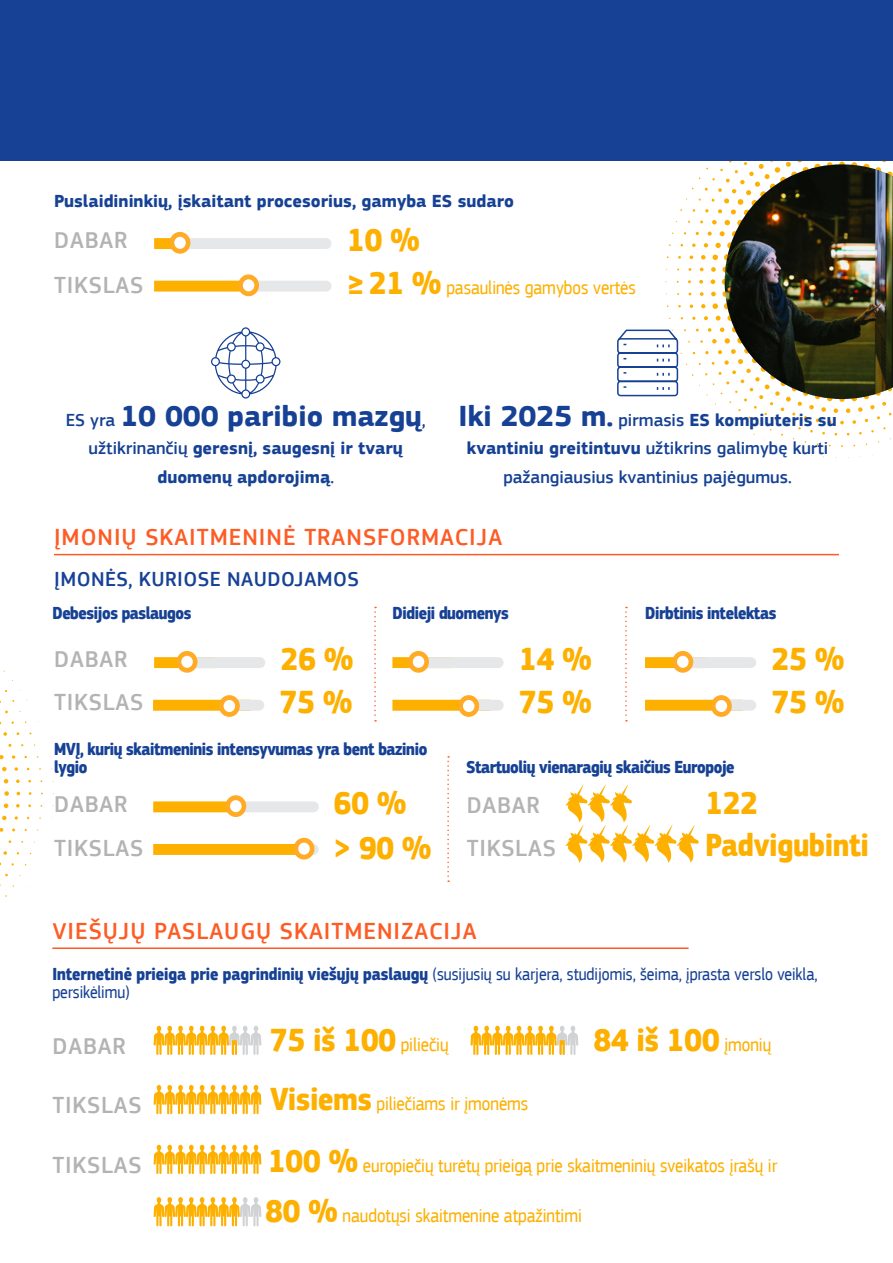
<style>
.page{position:relative;width:893px;height:1263px;background:#fff}
.page>*{position:absolute;margin:0;border:0;box-sizing:border-box;transform-origin:0 0}
.fig1_2{font:700 33px "EC Square Sans Cond Pro";color:#fdb000}
.fig1_2_no_grep{font:700 33px "EC Square Sans Cond Pro";color:#fdb000}
.fig1_3{font:700 33px "EC Square Sans Cond Pro";color:#fdb000}
.fig1_2_var1{font:700 33px "EC Square Sans Cond Pro";color:#fdb000}
.fig2_1{font:700 30px "EC Square Sans Pro";color:#164194}
.fig1_1{font:500 24px "EC Square Sans Pro";letter-spacing:.03em;color:#b3b3b3}
.title_1{font:500 24px "EC Square Sans Pro";letter-spacing:.04em;color:#fd5c25}
.title_1_2{font:500 21px "EC Square Sans Pro";letter-spacing:.02em;color:#164194}
.fig1_2_no_grep-2{font:19.5px "EC Square Sans Cond Pro";color:#fdb000}
.fig1_2-2{font:19.5px "EC Square Sans Cond Pro";color:#fdb000}
.title_2{font:700 18px/18px "EC Square Sans Cond Pro";letter-spacing:-.02em;color:#164194}
.title_2_grep{font:18px/18px "EC Square Sans Cond Pro";color:#164194}
.fig2_1-2{font:500 18px/28.5px "EC Square Sans Pro";color:#164194;text-align:center}
.fig2_1-3{font:700 18px/28.5px "EC Square Sans Pro";color:#164194;text-align:center}
.title_2_2{font:700 18px "EC Square Sans Pro";color:#164194}
.s1{font-weight:700;font-size:33px}
.s2{font-weight:500;font-size:18px}
.s3{font-weight:500}
.s4{font-weight:700;font-size:30px}
.s5{font-weight:700}
.s6{font-weight:400;font-size:19.5px}
</style>
<div class="page">
<svg style="left:665px;top:160px;width:228px;height:298px"></svg>
<svg style="left:0;top:670px;width:54px;height:246px"></svg>
<hr style="left:54px;top:554px;width:785px;height:1px;background:#fd5c25">
<div style="left:154px;top:657px;width:61px;height:11px;background:#fdb000"></div>
<div style="left:392px;top:657px;width:61px;height:11px;background:#fdb000"></div>
<div style="left:645px;top:657px;width:60px;height:11px;background:#fdb000"></div>
<div style="left:153px;top:844px;width:143px;height:11px;background:#fdb000"></div>
<div style="left:153px;top:801px;width:85px;height:11px;background:#fdb000"></div>
<div style="left:392px;top:700px;width:98px;height:11px;background:#fdb000"></div>
<div style="left:153px;top:700px;width:98px;height:11px;background:#fdb000"></div>
<div style="left:645px;top:700px;width:98px;height:11px;background:#fdb000"></div>
<div style="left:191px;top:657px;width:69px;height:11px;background:#e6e7e9"></div>
<div style="left:429px;top:657px;width:69px;height:11px;background:#e6e7e9"></div>
<div style="left:477px;top:700px;width:21px;height:11px;background:#e6e7e9"></div>
<div style="left:238px;top:700px;width:21px;height:11px;background:#e6e7e9"></div>
<div style="left:730px;top:700px;width:21px;height:11px;background:#e6e7e9"></div>
<div style="left:682px;top:657px;width:69px;height:11px;background:#e6e7e9"></div>
<div style="left:244px;top:801px;width:69px;height:11px;background:#e6e7e9"></div>
<div style="left:177px;top:651px;width:20px;height:22px;background:#ffab26;border-radius:50%"></div>
<svg style="left:408px;top:651px;width:21px;height:22px"></svg>
<div style="left:672px;top:651px;width:21px;height:22px;background:#ffab26;border-radius:50%"></div>
<div style="left:294px;top:838px;width:20px;height:21px;background:#ffab26;border-radius:50%"></div>
<div style="left:225px;top:795px;width:21px;height:22px;background:#ffab26;border-radius:50%"></div>
<div style="left:181px;top:656px;width:12px;height:12px;background:#fff;border-radius:50%"></div>
<div style="left:413px;top:656px;width:11px;height:12px;background:#fff;border-radius:50%"></div>
<div style="left:677px;top:656px;width:12px;height:12px;background:#fff;border-radius:50%"></div>
<div style="left:298px;top:843px;width:12px;height:12px;background:#fff;border-radius:50%"></div>
<div style="left:230px;top:800px;width:12px;height:12px;background:#fff;border-radius:50%"></div>
<div style="left:458px;top:695px;width:21px;height:22px;background:#ffab26;border-radius:50%"></div>
<div style="left:463px;top:700px;width:11px;height:12px;background:#fff;border-radius:50%"></div>
<svg style="left:219px;top:695px;width:21px;height:22px"></svg>
<div style="left:224px;top:700px;width:11px;height:12px;background:#fff;border-radius:50%"></div>
<svg style="left:711px;top:695px;width:21px;height:22px"></svg>
<div style="left:716px;top:700px;width:11px;height:12px;background:#fff;border-radius:50%"></div>
<div style="left:154px;top:281px;width:103px;height:11px;background:#fdb000"></div>
<div style="left:154px;top:238px;width:26px;height:11px;background:#fdb000"></div>
<div style="left:257px;top:281px;width:69px;height:11px;background:#e6e7e9"></div>
<div style="left:185px;top:238px;width:141px;height:11px;background:#e6e7e9"></div>
<svg style="left:238px;top:274px;width:21px;height:22px"></svg>
<div style="left:170px;top:232px;width:20px;height:22px;background:#ffab26;border-radius:50%"></div>
<div style="left:243px;top:279px;width:11px;height:12px;background:#fff;border-radius:50%"></div>
<div style="left:174px;top:237px;width:12px;height:12px;background:#fff;border-radius:50%"></div>
<svg style="left:447px;top:756px;width:2px;height:126px"></svg>
<svg style="left:374px;top:607px;width:2px;height:114px"></svg>
<svg style="left:625px;top:607px;width:2px;height:114px"></svg>
<hr style="left:52px;top:947px;width:637px;height:2px;background:#fd5c25">
<svg style="left:154px;top:1085px;width:107px;height:29px"></svg>
<svg style="left:154px;top:1145px;width:107px;height:29px"></svg>
<svg style="left:154px;top:1197px;width:107px;height:29px"></svg>
<svg style="left:154px;top:1026px;width:107px;height:29px"></svg>
<svg style="left:470px;top:1026px;width:108px;height:29px"></svg>
<svg style="left:617px;top:328px;width:62px;height:69px"></svg>
<svg style="left:211px;top:327px;width:69px;height:72px"></svg>
<div style="left:0;top:0;width:893px;height:160px;background:#164194"></div>
<svg style="left:565px;top:784px;width:134px;height:79px"></svg>
<img style="left:725px;top:164px;width:168px;height:235px">
<p class="title_2_2" style="left:54px;top:191px;width:462px">Puslaidininkių, įskaitant procesorius, gamyba ES sudaro</p>
<p class="fig1_1" style="left:54px;top:226px;width:75px">DABAR</p>
<p class="fig1_1" style="left:54px;top:271px;width:91px">TIKSLAS</p>
<p class="fig1_2" style="left:347px;top:220px;width:74px">10 %</p>
<p class="fig1_2-2" style="left:347px;top:277px;width:290px"><span class="s1">≥ 21 %</span> pasaulinės gamybos vertės</p>
<p class="fig2_1" style="left:66px;top:398px;width:361px"><span class="s2">ES yra</span> 10 000 paribio mazgų<span class="s2">,</span></p>
<p class="fig2_1-3" style="left:89px;top:435px;width:316px"><span class="s3">užtikrinančių</span> geresnį, saugesnį ir tvarų duomenų apdorojimą<span class="s3">.</span></p>
<p class="fig2_1-2" style="left:459px;top:406px;width:380px"><span class="s4">Iki 2025 m.</span> pirmasis <span class="s5">ES kompiuteris su kvantiniu greitintuvu</span> užtikrins galimybę kurti pažangiausius kvantinius pajėgumus.</p>
<p class="title_1" style="left:54px;top:523px;width:450px">ĮMONIŲ SKAITMENINĖ TRANSFORMACIJA</p>
<p class="title_1_2" style="left:54px;top:567px;width:306px">ĮMONĖS, KURIOSE NAUDOJAMOS</p>
<p class="title_2" style="left:52px;top:604px;width:141px">Debesijos paslaugos</p>
<p class="title_2" style="left:392px;top:604px;width:118px">Didieji duomenys</p>
<p class="title_2" style="left:645px;top:604px;width:133px">Dirbtinis intelektas</p>
<p class="fig1_1" style="left:54px;top:645px;width:75px">DABAR</p>
<p class="fig1_1" style="left:54px;top:688px;width:91px">TIKSLAS</p>
<p class="fig1_2" style="left:281px;top:639px;width:74px">26 %</p>
<p class="fig1_2" style="left:519px;top:639px;width:74px">14 %</p>
<p class="fig1_2" style="left:772px;top:639px;width:74px">25 %</p>
<p class="fig1_2_var1" style="left:280px;top:681px;width:74px">75 %</p>
<p class="fig1_3" style="left:519px;top:681px;width:74px">75 %</p>
<p class="fig1_3" style="left:772px;top:681px;width:74px">75 %</p>
<p class="title_2" style="left:54px;top:740px;width:375px">MVĮ, kurių skaitmeninis intensyvumas yra bent bazinio lygio</p>
<p class="fig1_1" style="left:54px;top:790px;width:75px">DABAR</p>
<p class="fig1_1" style="left:54px;top:834px;width:91px">TIKSLAS</p>
<p class="fig1_2" style="left:334px;top:783px;width:74px">60 %</p>
<p class="fig1_2" style="left:334px;top:827px;width:99px">&gt;90%</p>
<p class="title_2" style="left:466px;top:758px;width:270px">Startuolių vienaragių skaičius Europoje</p>
<p class="fig1_3" style="left:705px;top:783px;width:54px">122</p>
<p class="fig1_2" style="left:705px;top:824px;width:165px">Padvigubinti</p>
<p class="fig1_1" style="left:467px;top:791px;width:75px">DABAR</p>
<p class="fig1_1" style="left:467px;top:834px;width:91px">TIKSLAS</p>
<p class="title_1" style="left:52px;top:917px;width:426px">VIEŠŲJŲ PASLAUGŲ SKAITMENIZACIJA</p>
<p class="title_2_grep" style="left:52px;top:965px;width:767px"><span class="s5">Internetinė prieiga prie pagrindinių viešųjų paslaugų</span> (susijusių su karjera, studijomis, šeima, įprasta verslo veikla, persikėlimu)</p>
<p class="fig1_2_no_grep-2" style="left:270px;top:1033px;width:180px"><span class="s1">75 iš 100</span> piliečių</p>
<p class="fig1_2_no_grep" style="left:594px;top:1019px;width:179px">84 iš 100 <span class="s6">įmonių</span></p>
<p class="fig1_2_no_grep-2" style="left:270px;top:1092px;width:260px"><span class="s1">Visiems</span> piliečiams ir įmonėms</p>
<p class="fig1_1" style="left:53px;top:1032px;width:75px">DABAR</p>
<p class="fig1_1" style="left:53px;top:1091px;width:91px">TIKSLAS</p>
<p class="fig1_1" style="left:53px;top:1151px;width:91px">TIKSLAS</p>
<p class="fig1_2_no_grep-2" style="left:268px;top:1154px;width:511px"><span class="s1">100 %</span> europiečių turėtų prieigą prie skaitmeninių sveikatos įrašų ir</p>
<p class="fig1_2_no_grep-2" style="left:265px;top:1204px;width:318px"><span class="s1">80 %</span> naudotųsi skaitmenine atpažintimi</p>
</div>
